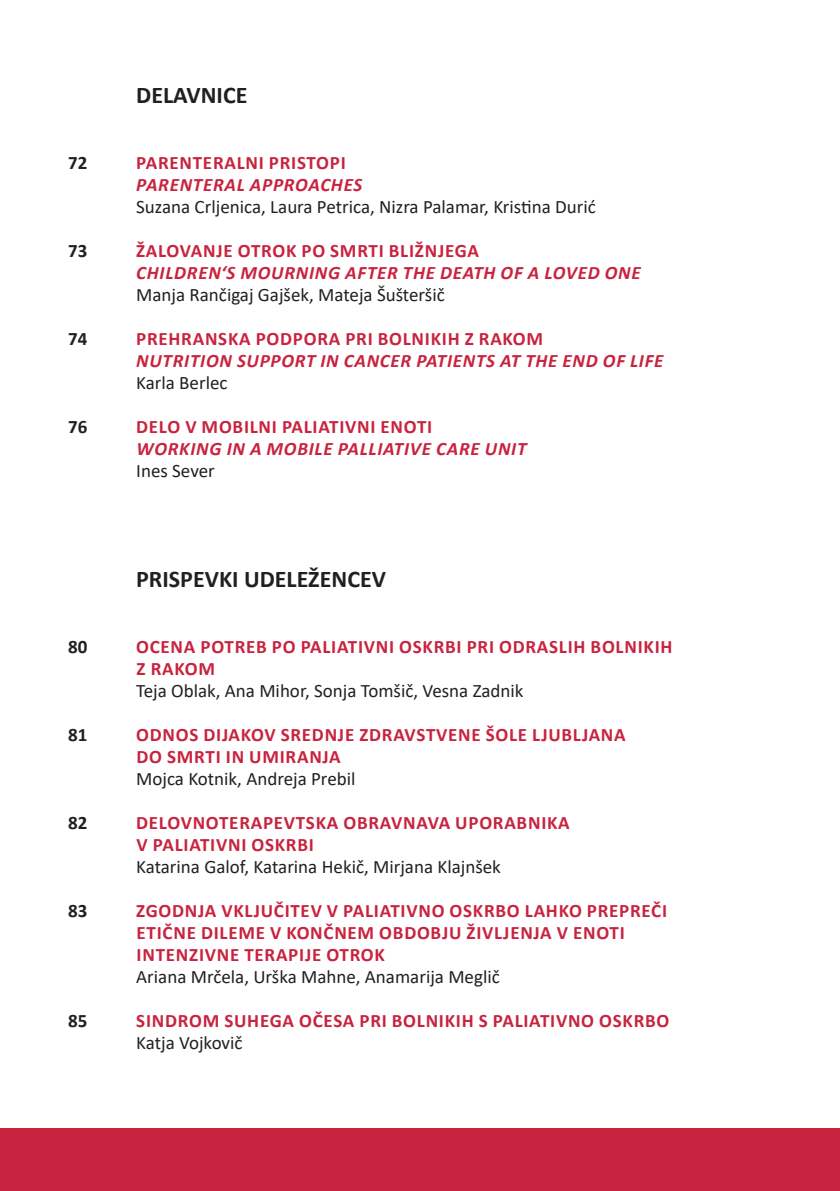
<style>
.page{position:relative;width:840px;height:1191px;background:#fff}
.page>*{position:absolute;margin:0;border:0;box-sizing:border-box;transform-origin:0 0}
.t1{font:700 24px "Calibri";color:#231f20}
.t2{font:700 19px/22px "Calibri";letter-spacing:.04em;color:#c8233f}
.t3{font:19px "Calibri";color:#231f20}
.t4{font:italic 700 19px "Calibri";letter-spacing:.04em;color:#c8233f}
.t5{font:700 19px "Calibri";color:#231f20}
</style>
<div class="page">
<div style="left:0;top:1128px;width:839px;height:63px;background:#c8233f"></div>
<p class="t1" style="left:136px;top:78px;width:113px">DELAVNICE</p>
<p class="t5" style="left:68px;top:149px;width:21px">72</p>
<p class="t2" style="left:136px;top:151px;width:211px">PARENTERALNI PRISTOPI</p>
<p class="t4" style="left:136px;top:171px;width:227px">PARENTERAL APPROACHES</p>
<p class="t3" style="left:136px;top:194px;width:461px">Suzana Crljenica, Laura Petrica, Nizra Palamar, Kristina Durić</p>
<p class="t5" style="left:68px;top:237px;width:21px">73</p>
<p class="t2" style="left:136px;top:239px;width:344px">ŽALOVANJE OTROK PO SMRTI BLIŽNJEGA</p>
<p class="t4" style="left:136px;top:259px;width:506px">CHILDREN‘S MOURNING AFTER THE DEATH OF A LOVED ONE</p>
<p class="t3" style="left:136px;top:282px;width:310px">Manja Rančigaj Gajšek, Mateja Šušteršič</p>
<p class="t5" style="left:68px;top:325px;width:21px">74</p>
<p class="t2" style="left:136px;top:328px;width:408px">PREHRANSKA PODPORA PRI BOLNIKIH Z RAKOM</p>
<p class="t4" style="left:136px;top:347px;width:528px">NUTRITION SUPPORT IN CANCER PATIENTS AT THE END OF LIFE</p>
<p class="t3" style="left:136px;top:370px;width:93px">Karla Berlec</p>
<p class="t5" style="left:68px;top:413px;width:21px">76</p>
<p class="t2" style="left:136px;top:416px;width:297px">DELO V MOBILNI PALIATIVNI ENOTI</p>
<p class="t4" style="left:136px;top:435px;width:391px">WORKING IN A MOBILE PALLIATIVE CARE UNIT</p>
<p class="t3" style="left:136px;top:458px;width:80px">Ines Sever</p>
<p class="t1" style="left:136px;top:562px;width:251px">PRISPEVKI UDELEŽENCEV</p>
<p class="t5" style="left:68px;top:633px;width:21px">80</p>
<p class="t2" style="left:136px;top:635px;width:537px">OCENA POTREB PO PALIATIVNI OSKRBI PRI ODRASLIH BOLNIKIH<br>Z RAKOM</p>
<p class="t3" style="left:136px;top:678px;width:388px">Teja Oblak, Ana Mihor, Sonja Tomšič, Vesna Zadnik</p>
<p class="t5" style="left:68px;top:721px;width:21px">81</p>
<p class="t2" style="left:136px;top:723px;width:490px">ODNOS DIJAKOV SREDNJE ZDRAVSTVENE ŠOLE LJUBLJANA<br>DO SMRTI IN UMIRANJA</p>
<p class="t3" style="left:136px;top:766px;width:221px">Mojca Kotnik, Andreja Prebil</p>
<p class="t5" style="left:68px;top:809px;width:21px">82</p>
<p class="t2" style="left:136px;top:812px;width:435px">DELOVNOTERAPEVTSKA OBRAVNAVA UPORABNIKA<br>V PALIATIVNI OSKRBI</p>
<p class="t3" style="left:136px;top:854px;width:366px">Katarina Galof, Katarina Hekič, Mirjana Klajnšek</p>
<p class="t5" style="left:68px;top:897px;width:21px">83</p>
<p class="t2" style="left:136px;top:900px;width:532px">ZGODNJA VKLJUČITEV V PALIATIVNO OSKRBO LAHKO PREPREČI<br>ETIČNE DILEME V KONČNEM OBDOBJU ŽIVLJENJA V ENOTI<br>INTENZIVNE TERAPIJE OTROK</p>
<p class="t3" style="left:136px;top:964px;width:365px">Ariana Mrčela, Urška Mahne, Anamarija Meglič</p>
<p class="t5" style="left:68px;top:1007px;width:21px">85</p>
<p class="t2" style="left:136px;top:1010px;width:534px">SINDROM SUHEGA OČESA PRI BOLNIKIH S PALIATIVNO OSKRBO</p>
<p class="t3" style="left:136px;top:1030px;width:108px">Katja Vojkovič</p>
</div>
